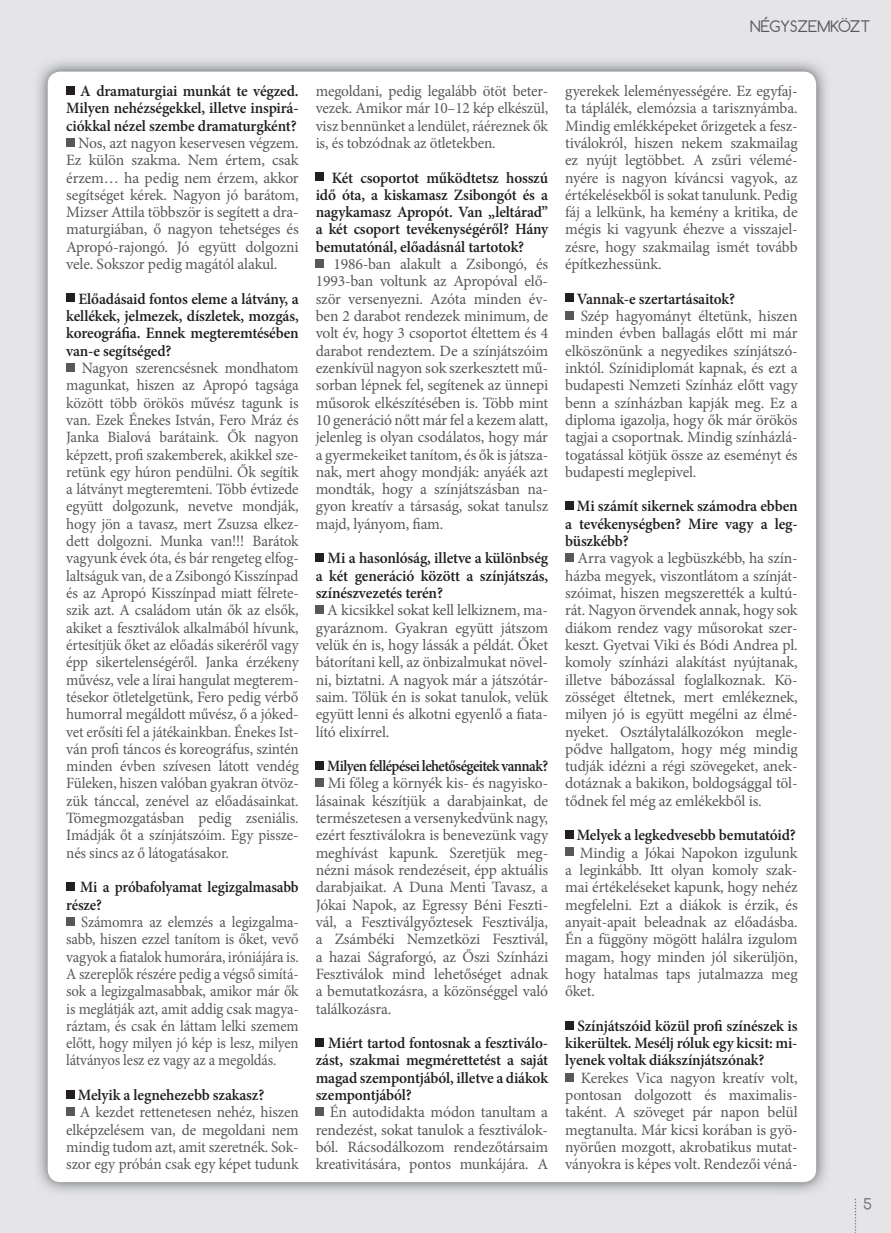
<style>
.page{position:relative;width:891px;height:1233px;background:#fff}
.page>*{position:absolute;margin:0;border:0;box-sizing:border-box;transform-origin:0 0}
.t1{font:15.75px/17.2px "Minion Pro";letter-spacing:-.01em;color:#57585a;text-align:justify}
.t2{font:15.75px/17.2px "Minion Pro";letter-spacing:-.01em;color:#57585a;text-align:justify;scale:.96 1}
.t3{font:600 15.75px/17.2px "Minion Pro";letter-spacing:-.01em;color:#231f20;text-align:justify}
.t4{font:15.75px/17.2px "Minion Pro";letter-spacing:-.01em;color:#57585a;text-align:justify;scale:.94 1}
.t5{font:600 15.75px "Minion Pro";letter-spacing:-.04em;color:#231f20;scale:.94 1}
.t6{font:600 15.75px/17.2px "Minion Pro";letter-spacing:-.01em;color:#231f20;scale:.94 1}
.t7{font:15px "Comfortaa";color:#57585a}
</style>
<div class="page">
<img style="left:33px;top:58px;width:797px;height:1138px">
<div style="left:48px;top:72px;width:768px;height:1109px;background:#fff;border-radius:13px"></div>
<div style="left:66px;top:86px;width:9px;height:8px;background:#231f20"></div>
<div style="left:66px;top:138px;width:9px;height:8px;background:#57585a"></div>
<div style="left:66px;top:294px;width:9px;height:8px;background:#231f20"></div>
<div style="left:66px;top:363px;width:9px;height:8px;background:#57585a"></div>
<div style="left:66px;top:882px;width:9px;height:8px;background:#231f20"></div>
<div style="left:66px;top:916px;width:9px;height:9px;background:#57585a"></div>
<div style="left:66px;top:1090px;width:9px;height:8px;background:#231f20"></div>
<div style="left:66px;top:1107px;width:9px;height:8px;background:#57585a"></div>
<div style="left:316px;top:172px;width:8px;height:9px;background:#231f20"></div>
<div style="left:316px;top:259px;width:8px;height:8px;background:#57585a"></div>
<div style="left:316px;top:553px;width:8px;height:9px;background:#231f20"></div>
<div style="left:316px;top:605px;width:8px;height:9px;background:#57585a"></div>
<div style="left:316px;top:761px;width:8px;height:8px;background:#231f20"></div>
<div style="left:316px;top:778px;width:8px;height:9px;background:#57585a"></div>
<div style="left:316px;top:1038px;width:8px;height:8px;background:#231f20"></div>
<div style="left:316px;top:1107px;width:8px;height:8px;background:#57585a"></div>
<div style="left:565px;top:294px;width:9px;height:8px;background:#231f20"></div>
<div style="left:565px;top:311px;width:9px;height:8px;background:#57585a"></div>
<div style="left:565px;top:501px;width:9px;height:9px;background:#231f20"></div>
<div style="left:565px;top:553px;width:9px;height:9px;background:#57585a"></div>
<div style="left:565px;top:830px;width:9px;height:8px;background:#231f20"></div>
<div style="left:565px;top:847px;width:9px;height:9px;background:#57585a"></div>
<div style="left:565px;top:1020px;width:9px;height:9px;background:#231f20"></div>
<div style="left:565px;top:1072px;width:9px;height:9px;background:#57585a"></div>
<svg style="left:864px;top:1197px;width:7px;height:12px"></svg>
<svg style="left:855px;top:1198px;width:1px;height:35px"></svg>
<p class="t7" style="left:750px;top:21px;width:122px">NÉGYSZEMKÖZT</p>
<p class="t3" style="left:66px;top:83px;width:234px;text-indent:14px">A dramaturgiai munkát te végzed.<br>Milyen nehézségekkel, illetve inspirá&shy;ciókkal nézel szembe dramaturgként?</p>
<p class="t1" style="left:66px;top:135px;width:234px;text-indent:12px">Nos, azt nagyon keservesen végzem.<br>Ez külön szakma. Nem értem, csak érzem… ha pedig nem érzem, akkor segítséget kérek. Nagyon jó barátom, Mizser Attila többször is segített a dra&shy;maturgiában, ő nagyon tehetséges és Apropó-rajongó. Jó együtt dolgozni vele. Sokszor pedig magától alakul.</p>
<p class="t3" style="left:66px;top:291px;width:234px;text-indent:12px">Előadásaid fontos eleme a látvány, a kellékek, jelmezek, díszletek, mozgás, koreográfia. Ennek megteremtésében van-e segítséged?</p>
<p class="t2" style="left:66px;top:360px;width:244px;text-indent:16px">Nagyon szerencsésnek mondhatom magunkat, hiszen az Apropó tagsága között több örökös művész tagunk is van. Ezek Énekes István, Fero Mráz és Janka Bialová barátaink. Ők nagyon képzett, profi szakemberek, akikkel sze&shy;retünk egy húron pendülni. Ők segítik a látványt megteremteni. Több évtizede együtt dolgozunk, nevetve mondják, hogy jön a tavasz, mert Zsuzsa elkez&shy;dett dolgozni. Munka van!!! Barátok vagyunk évek óta, és bár rengeteg elfog&shy;laltságuk van, de a Zsibongó Kisszínpad és az Apropó Kisszínpad miatt félrete&shy;szik azt. A családom után ők az elsők, akiket a fesztiválok alkalmából hívunk, értesítjük őket az előadás sikeréről vagy épp sikertelenségéről. Janka érzékeny művész, vele a lírai hangulat megterem&shy;tésekor ötletelgetünk, Fero pedig vérbő humorral megáldott művész, ő a jóked&shy;vet erősíti fel a játékainkban. Énekes Ist&shy;ván profi táncos és koreográfus, szintén minden évben szívesen látott vendég Füleken, hiszen valóban gyakran ötvöz&shy;zük tánccal, zenével az előadásainkat.<br>Tömegmozgatásban pedig zseniális.<br>Imádják őt a színjátszóim. Egy pissze&shy;nés sincs az ő látogatásakor.</p>
<p class="t6" style="left:66px;top:879px;width:249px;text-indent:14px">Mi a próbafolyamat legizgalmasabb része?</p>
<p class="t4" style="left:66px;top:914px;width:249px;text-indent:15px">Számomra az elemzés a legizgalma&shy;sabb, hiszen ezzel tanítom is őket, vevő vagyok a fiatalok humorára, iróniájára is.<br>A szereplők részére pedig a végső simítá&shy;sok a legizgalmasabbak, amikor már ők is meglátják azt, amit addig csak magya&shy;ráztam, és csak én láttam lelki szemem előtt, hogy milyen jó kép is lesz, milyen látványos lesz ez vagy az a megoldás.</p>
<p class="t3" style="left:78px;top:1087px;width:188px">Melyik a legnehezebb szakasz?</p>
<p class="t1" style="left:66px;top:1104px;width:234px;text-indent:14px">A kezdet rettenetesen nehéz, hiszen elképzelésem van, de megoldani nem mindig tudom azt, amit szeretnék. Sok&shy;szor egy próbán csak egy képet tudunk</p>
<p class="t1" style="left:316px;top:84px;width:234px">megoldani, pedig legalább ötöt beter&shy;vezek. Amikor már 10–12 kép elkészül, visz bennünket a lendület, ráéreznek ők is, és tobzódnak az ötletekben.</p>
<p class="t3" style="left:316px;top:170px;width:234px;text-indent:16px">Két csoportot működtetsz hosszú idő óta, a kiskamasz Zsibongót és a nagykamasz Apropót. Van „leltárad” a két csoport tevékenységéről? Hány bemutatónál, előadásnál tartotok?</p>
<p class="t1" style="left:316px;top:257px;width:234px;text-indent:18px">1986-ban alakult a Zsibongó, és 1993-ban voltunk az Apropóval elő&shy;ször versenyezni. Azóta minden év&shy;ben 2 darabot rendezek minimum, de volt év, hogy 3 csoportot éltettem és 4 darabot rendeztem. De a színjátszóim ezenkívül nagyon sok szerkesztett mű&shy;sorban lépnek fel, segítenek az ünnepi műsorok elkészítésében is. Több mint 10 generáció nőtt már fel a kezem alatt, jelenleg is olyan csodálatos, hogy már a gyermekeiket tanítom, és ők is játsza&shy;nak, mert ahogy mondják: anyáék azt mondták, hogy a színjátszásban na&shy;gyon kreatív a társaság, sokat tanulsz majd, lyányom, fiam.</p>
<p class="t3" style="left:316px;top:551px;width:234px;text-indent:12px">Mi a hasonlóság, illetve a különbség a két generáció között a színjátszás, színészvezetés terén?</p>
<p class="t1" style="left:316px;top:603px;width:234px;text-indent:12px">A kicsikkel sokat kell lelkiznem, ma&shy;gyaráznom. Gyakran együtt játszom velük én is, hogy lássák a példát. Őket bátorítani kell, az önbizalmukat növel&shy;ni, biztatni. A nagyok már a játszótár&shy;saim. Tőlük én is sokat tanulok, velük együtt lenni és alkotni egyenlő a fiata&shy;lító elixírrel.</p>
<p class="t5" style="left:327px;top:759px;width:237px">Milyen fellépései lehetőségeitek vannak?</p>
<p class="t1" style="left:316px;top:776px;width:234px;text-indent:12px">Mi főleg a környék kis- és nagyisko&shy;lásainak készítjük a darabjainkat, de természetesen a versenykedvünk nagy, ezért fesztiválokra is benevezünk vagy meghívást kapunk. Szeretjük meg&shy;nézni mások rendezéseit, épp aktuális darabjaikat. A Duna Menti Tavasz, a Jókai Napok, az Egressy Béni Feszti&shy;vál, a Fesztiválgyőztesek Fesztiválja, a Zsámbéki Nemzetközi Fesztivál, a hazai Ságraforgó, az Őszi Színházi Fesztiválok mind lehetőséget adnak a bemutatkozásra, a közönséggel való találkozásra.</p>
<p class="t3" style="left:316px;top:1035px;width:234px;text-indent:12px">Miért tartod fontosnak a fesztiválo&shy;zást, szakmai megmérettetést a saját magad szempontjából, illetve a diákok szempontjából?</p>
<p class="t1" style="left:316px;top:1104px;width:234px;text-indent:14px">Én autodidakta módon tanultam a rendezést, sokat tanulok a fesztiválok&shy;ból. Rácsodálkozom rendezőtársaim kreativitására, pontos munkájára. A</p>
<p class="t1" style="left:565px;top:84px;width:234px">gyerekek leleményességére. Ez egyfaj&shy;ta táplálék, elemózsia a tarisznyámba.<br>Mindig emlékképeket őrizgetek a fesz&shy;tiválokról, hiszen nekem szakmailag ez nyújt legtöbbet. A zsűri vélemé&shy;nyére is nagyon kíváncsi vagyok, az értékelésekből is sokat tanulunk. Pedig fáj a lelkünk, ha kemény a kritika, de mégis ki vagyunk éhezve a visszajel&shy;zésre, hogy szakmailag ismét tovább építkezhessünk.</p>
<p class="t3" style="left:577px;top:291px;width:160px">Vannak-e szertartásaitok?</p>
<p class="t1" style="left:565px;top:308px;width:234px;text-indent:15px">Szép hagyományt éltetünk, hiszen minden évben ballagás előtt mi már elköszönünk a negyedikes színjátszó&shy;inktól. Színidiplomát kapnak, és ezt a budapesti Nemzeti Színház előtt vagy benn a színházban kapják meg. Ez a diploma igazolja, hogy ők már örökös tagjai a csoportnak. Mindig színházlá&shy;togatással kötjük össze az eseményt és budapesti meglepivel.</p>
<p class="t3" style="left:565px;top:499px;width:234px;text-indent:12px">Mi számít sikernek számodra ebben a tevékenységben? Mire vagy a leg&shy;büszkébb?</p>
<p class="t1" style="left:565px;top:551px;width:234px;text-indent:12px">Arra vagyok a legbüszkébb, ha szín&shy;házba megyek, viszontlátom a színját&shy;szóimat, hiszen megszerették a kultú&shy;rát. Nagyon örvendek annak, hogy sok diákom rendez vagy műsorokat szer&shy;keszt. Gyetvai Viki és Bódi Andrea pl. komoly színházi alakítást nyújtanak, illetve bábozással foglalkoznak. Kö&shy;zösséget éltetnek, mert emlékeznek, milyen jó is együtt megélni az élmé&shy;nyeket. Osztálytalálkozókon megle&shy;pődve hallgatom, hogy még mindig tudják idézni a régi szövegeket, anek&shy;dotáznak a bakikon, boldogsággal töl&shy;tődnek fel még az emlékekből is.</p>
<p class="t3" style="left:577px;top:828px;width:220px">Melyek a legkedvesebb bemutatóid?</p>
<p class="t1" style="left:565px;top:845px;width:234px;text-indent:15px">Mindig a Jókai Napokon izgulunk a leginkább. Itt olyan komoly szak&shy;mai értékeléseket kapunk, hogy nehéz megfelelni. Ezt a diákok is érzik, és anyait-apait beleadnak az előadásba.<br>Én a függöny mögött halálra izgulom magam, hogy minden jól sikerüljön, hogy hatalmas taps jutalmazza meg őket.</p>
<p class="t3" style="left:565px;top:1018px;width:234px;text-indent:12px">Színjátszóid közül profi színészek is kikerültek. Mesélj róluk egy kicsit: mi&shy;lyenek voltak diákszínjátszónak?</p>
<p class="t1" style="left:565px;top:1070px;width:234px;text-indent:16px">Kerekes Vica nagyon kreatív volt, pontosan dolgozott és maximalis&shy;taként. A szöveget pár napon belül megtanulta. Már kicsi korában is gyö&shy;nyörűen mozgott, akrobatikus mutat&shy;ványokra is képes volt. Rendezői véná-</p>
</div>
